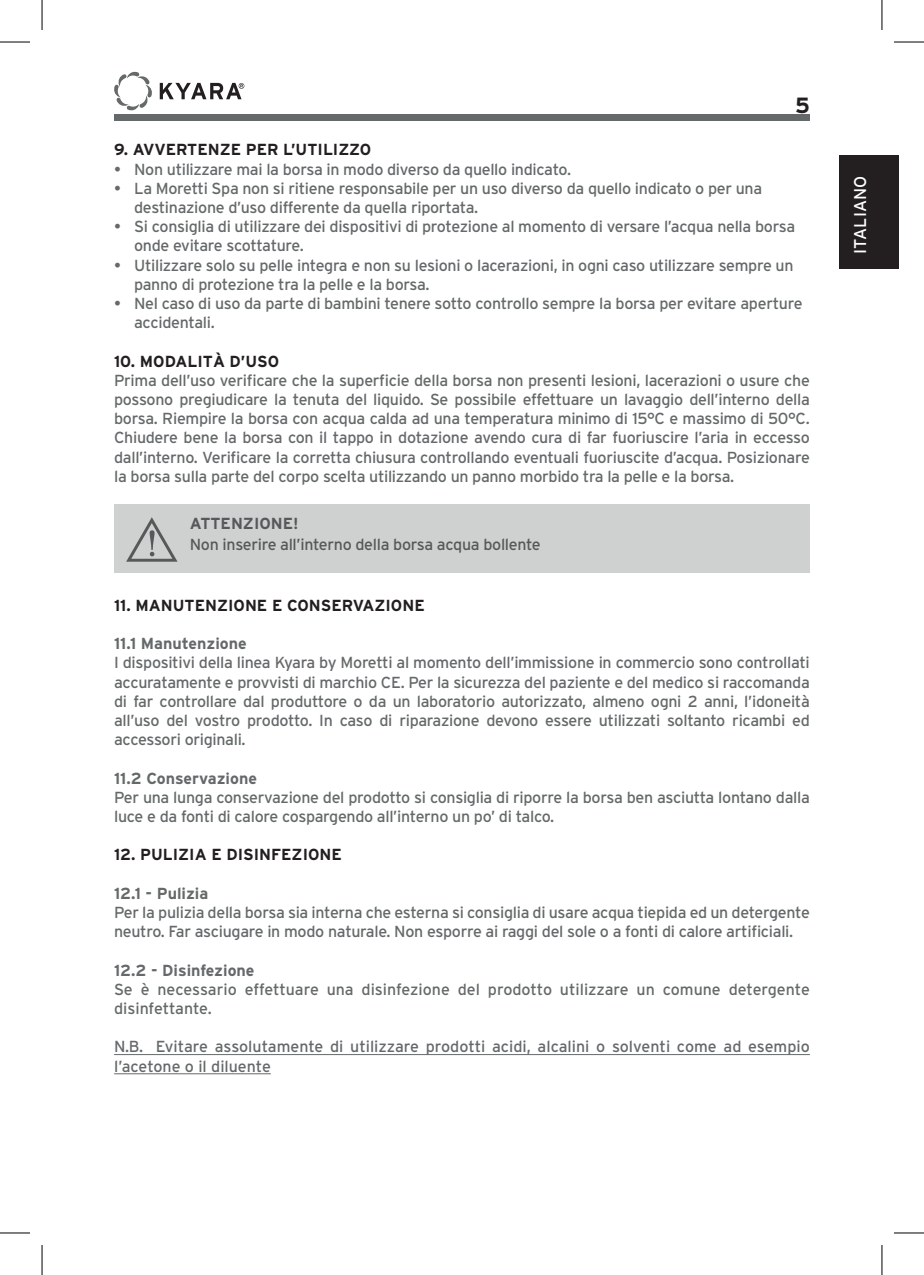
<style>
.page{position:relative;width:924px;height:1275px;background:#fff}
.page>*{position:absolute;margin:0;border:0;box-sizing:border-box;transform-origin:0 0}
.t1{font:700 22px "Interstate";color:#231f20}
.t2{font:17px "Interstate";letter-spacing:.005em;color:#fff}
.t3{font:16px/19.2px "Interstate";letter-spacing:-.02em;color:#65696a}
.t4{font:16px/19.2px "Interstate";color:#65696a}
.t5{font:700 16px "Interstate";color:#231f20}
.t6{font:700 16px "Interstate";color:#65696a}
.t7{font:16px "Interstate";letter-spacing:-.02em;color:#57585a}
.t8{font:700 16px "Interstate";color:#57585a}
</style>
<div class="page">
<div style="left:114px;top:114px;width:695px;height:7px;background:#65696a"></div>
<div style="left:838px;top:155px;width:60px;height:114px;background:#231f20"></div>
<svg style="left:114px;top:71px;width:38px;height:40px"></svg>
<svg style="left:160px;top:83px;width:84px;height:16px"></svg>
<hr style="left:114px;top:1054px;width:695px;height:1px;background:#65696a">
<hr style="left:114px;top:1073px;width:157px;height:1px;background:#65696a">
<div style="left:114px;top:504px;width:695px;height:68px;background:#cfd1d0"></div>
<svg style="left:126px;top:517px;width:51px;height:45px"></svg>
<hr style="left:0;top:42px;width:30px;height:1px;background:#000">
<hr style="left:893px;top:42px;width:30px;height:1px;background:#000">
<hr style="left:0;top:1232px;width:30px;height:1px;background:#000">
<hr style="left:893px;top:1232px;width:30px;height:1px;background:#000">
<hr style="left:42px;top:0;width:1px;height:30px;background:#000">
<hr style="left:42px;top:1245px;width:1px;height:30px;background:#000">
<hr style="left:881px;top:0;width:1px;height:30px;background:#000">
<hr style="left:881px;top:1245px;width:1px;height:30px;background:#000">
<h1 class="t1" style="left:794px;top:93px;width:16px">5</h1>
<p class="t5" style="left:114px;top:141px;width:258px">9. AVVERTENZE PER L’UTILIZZO</p>
<p class="t3" style="left:114px;top:159px;width:458px">• Non utilizzare mai la borsa in modo diverso da quello indicato.</p>
<p class="t3" style="left:134px;top:178px;width:629px;text-indent:-20px">• La Moretti Spa non si ritiene responsabile per un uso diverso da quello indicato o per una destinazione d’uso differente da quella riportata.</p>
<p class="t3" style="left:134px;top:217px;width:662px;text-indent:-20px">• Si consiglia di utilizzare dei dispositivi di protezione al momento di versare l’acqua nella borsa onde evitare scottature.</p>
<p class="t3" style="left:134px;top:255px;width:660px;text-indent:-20px">• Utilizzare solo su pelle integra e non su lesioni o lacerazioni, in ogni caso utilizzare sempre un panno di protezione tra la pelle e la borsa.</p>
<p class="t3" style="left:134px;top:294px;width:669px;text-indent:-20px">• Nel caso di uso da parte di bambini tenere sotto controllo sempre la borsa per evitare aperture accidentali.</p>
<p class="t5" style="left:114px;top:352px;width:166px">10. MODALITÀ D’USO</p>
<p class="t3" style="left:114px;top:370px;width:697px;text-align:justify">Prima dell’uso verificare che la superficie della borsa non presenti lesioni, lacerazioni o usure che possono pregiudicare la tenuta del liquido. Se possibile effettuare un lavaggio dell’interno della borsa. Riempire la borsa con acqua calda ad una temperatura minimo di 15°C e massimo di 50°C.<br>Chiudere bene la borsa con il tappo in dotazione avendo cura di far fuoriuscire l’aria in eccesso dall’interno. Verificare la corretta chiusura controllando eventuali fuoriuscite d’acqua. Posizionare la borsa sulla parte del corpo scelta utilizzando un panno morbido tra la pelle e la borsa.</p>
<p class="t8" style="left:190px;top:515px;width:110px">ATTENZIONE!</p>
<p class="t7" style="left:190px;top:535px;width:352px">Non inserire all’interno della borsa acqua bollente</p>
<p class="t5" style="left:114px;top:596px;width:312px">11. MANUTENZIONE E CONSERVAZIONE</p>
<p class="t6" style="left:114px;top:634px;width:134px">11.1 Manutenzione</p>
<p class="t3" style="left:114px;top:653px;width:697px;text-align:justify">I dispositivi della linea Kyara by Moretti al momento dell’immissione in commercio sono controllati accuratamente e provvisti di marchio CE. Per la sicurezza del paziente e del medico si raccomanda di far controllare dal produttore o da un laboratorio autorizzato, almeno ogni 2 anni, l’idoneità all’uso del vostro prodotto. In caso di riparazione devono essere utilizzati soltanto ricambi ed accessori originali.</p>
<p class="t6" style="left:114px;top:769px;width:144px">11.2 Conservazione</p>
<p class="t3" style="left:114px;top:787px;width:697px">Per una lunga conservazione del prodotto si consiglia di riporre la borsa ben asciutta lontano dalla luce e da fonti di calore cospargendo all’interno un po’ di talco.</p>
<p class="t5" style="left:114px;top:846px;width:229px">12. PULIZIA E DISINFEZIONE</p>
<p class="t6" style="left:114px;top:884px;width:96px">12.1 - Pulizia</p>
<p class="t3" style="left:114px;top:902px;width:697px">Per la pulizia della borsa sia interna che esterna si consiglia di usare acqua tiepida ed un detergente neutro. Far asciugare in modo naturale. Non esporre ai raggi del sole o a fonti di calore artificiali.</p>
<p class="t6" style="left:114px;top:961px;width:142px">12.2 - Disinfezione</p>
<p class="t4" style="left:114px;top:979px;width:697px">Se è necessario effettuare una disinfezione del prodotto utilizzare un comune detergente disinfettante.</p>
<p class="t4" style="left:114px;top:1037px;width:697px">N.B. Evitare assolutamente di utilizzare prodotti acidi, alcalini o solventi come ad esempio l’acetone o il diluente</p>
<p class="t2" style="left:850px;top:254px;width:79px;rotate:-90deg">ITALIANO</p>
</div>
